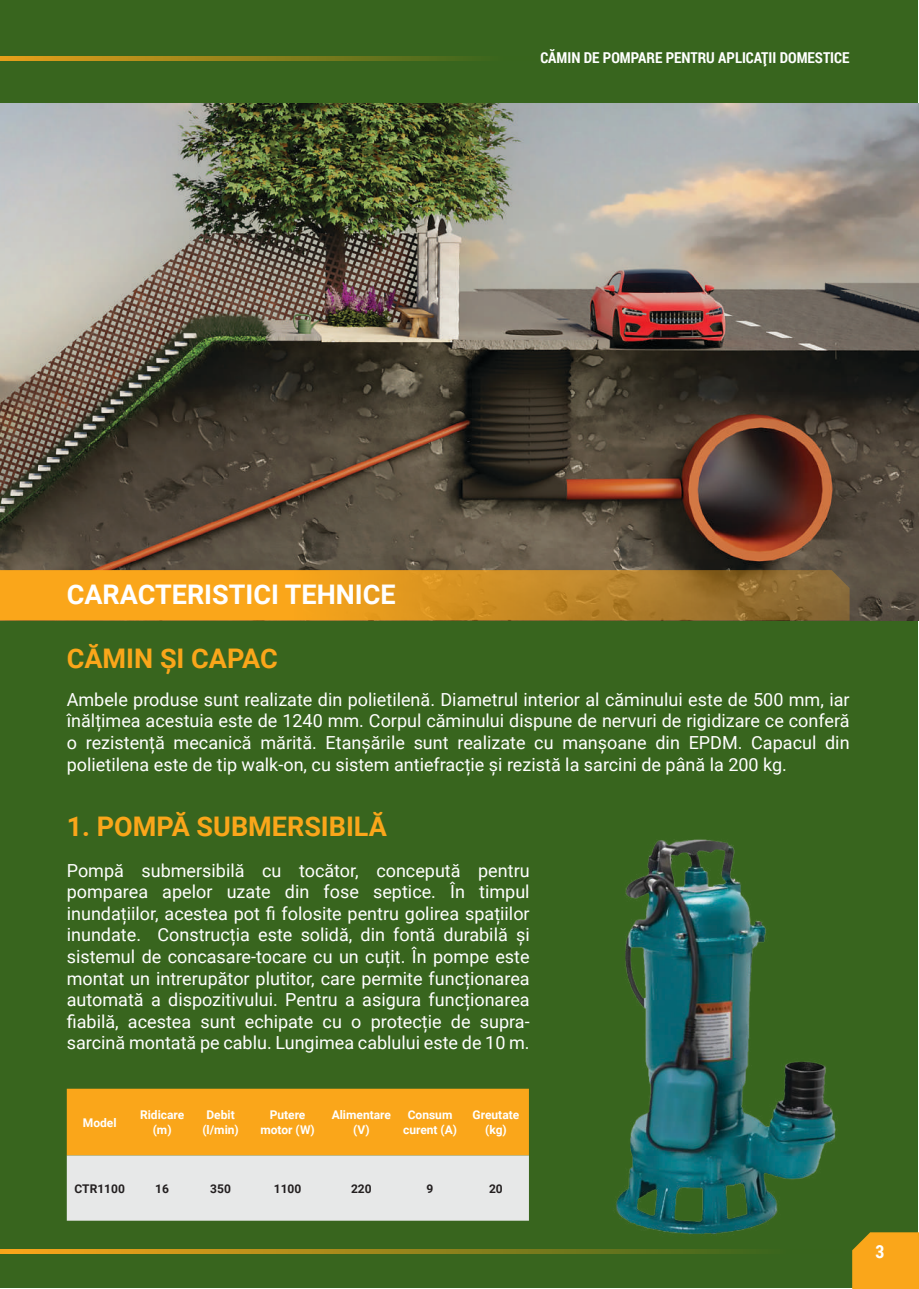
<style>
.page{position:relative;width:919px;height:1289px;background:#fff}
.page>*{position:absolute;margin:0;border:0;box-sizing:border-box;transform-origin:0 0}
.t1{font:700 27px "Roboto";color:#faa61a}
.t2{font:700 27px "Roboto";color:#fff}
.t3{font:18px/21.6px "Roboto";color:#fff;text-align:justify}
.t4{font:700 18px "Roboto Condensed";color:#fff}
.t5{font:700 15px "Roboto Condensed";color:#fff}
.t6{font:700 12px/14.4px "Roboto";color:#fff;text-align:center}
.t7{font:700 12px "Roboto";color:#231f20}
</style>
<div class="page">
<div style="left:0;top:1px;width:918px;height:1287px;background:#38651e"></div>
<svg style="left:852px;top:1232px;width:66px;height:56px"></svg>
<svg style="left:0;top:1249px;width:746px;height:4px"></svg>
<svg style="left:0;top:56px;width:474px;height:5px"></svg>
<img style="left:0;top:104px;width:918px;height:516px">
<svg style="left:0;top:570px;width:849px;height:50px"></svg>
<svg style="left:67px;top:1088px;width:462px;height:132px"></svg>
<img style="left:616px;top:839px;width:220px;height:395px">
<p class="t5" style="left:540px;top:47px;width:311px">CĂMIN DE POMPARE PENTRU APLICAȚII DOMESTICE</p>
<h1 class="t2" style="left:67px;top:576px;width:330px">CARACTERISTICI TEHNICE</h1>
<h1 class="t1" style="left:67px;top:639px;width:212px">CĂMIN ȘI CAPAC</h1>
<p class="t3" style="left:67px;top:687px;width:784px">Ambele produse sunt realizate din polietilenă. Diametrul interior al căminului este de 500 mm, iar înălțimea acestuia este de 1240 mm. Corpul căminului dispune de nervuri de rigidizare ce conferă o rezistență mecanică mărită. Etanșările sunt realizate cu manșoane din EPDM. Capacul din polietilena este de tip walk-on, cu sistem antiefracție și rezistă la sarcini de până la 200 kg.</p>
<h1 class="t1" style="left:67px;top:807px;width:322px">1. POMPĂ SUBMERSIBILĂ</h1>
<p class="t3" style="left:67px;top:858px;width:464px">Pompă submersibilă cu tocător, concepută pentru pomparea apelor uzate din fose septice. În timpul inundațiilor, acestea pot fi folosite pentru golirea spațiilor inundate. Construcția este solidă, din fontă durabilă și sistemul de concasare-tocare cu un cuțit. În pompe este montat un intrerupător plutitor, care permite funcționarea automată a dispozitivului. Pentru a asigura funcționarea fiabilă, acestea sunt echipate cu o protecție de supra&shy;sarcină montată pe cablu. Lungimea cablului este de 10 m.</p>
<p class="t6" style="left:83px;top:1114px;width:35px">Model</p>
<p class="t6" style="left:140px;top:1107px;width:46px">Ridicare (m)</p>
<p class="t6" style="left:202px;top:1107px;width:38px">Debit (l/min)</p>
<p class="t6" style="left:260px;top:1107px;width:56px">Putere motor (W)</p>
<p class="t6" style="left:331px;top:1107px;width:61px">Alimentare (V)</p>
<p class="t6" style="left:403px;top:1107px;width:55px">Consum curent (A)</p>
<p class="t6" style="left:472px;top:1107px;width:48px">Greutate (kg)</p>
<p class="t7" style="left:75px;top:1179px;width:52px">CTR1100</p>
<p class="t7" style="left:155px;top:1179px;width:15px">16</p>
<p class="t7" style="left:210px;top:1179px;width:22px">350</p>
<p class="t7" style="left:274px;top:1179px;width:29px">1100</p>
<p class="t7" style="left:351px;top:1179px;width:22px">220</p>
<p class="t7" style="left:426px;top:1179px;width:8px">9</p>
<p class="t7" style="left:489px;top:1179px;width:15px">20</p>
<p class="t4" style="left:875px;top:1239px;width:10px">3</p>
</div>
